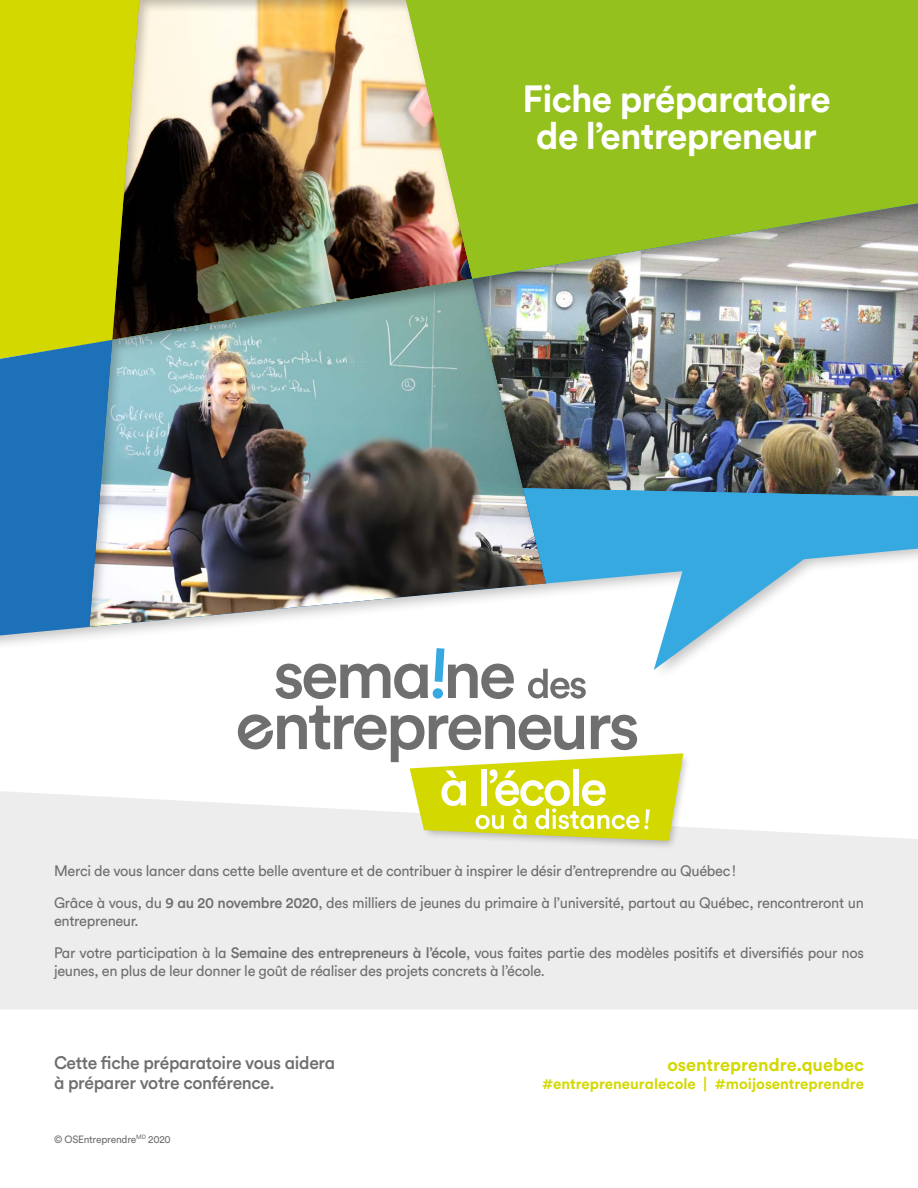
<style>
.page{position:relative;width:918px;height:1188px;background:#fff}
.page>*{position:absolute;margin:0;border:0;box-sizing:border-box;transform-origin:0 0}
.t1{font:700 37.5px/37.5px "Circular CM";letter-spacing:-.02em;color:#fff;text-align:center}
.t2{font:500 18px/20.5px "Circular CM";letter-spacing:-.02em;color:#706f6f}
.t3{font:700 18px "Circular CM";color:#d3d800}
.t4{font:15px/32.7px "Circular CM";letter-spacing:-.02em;color:#706f6f}
.t5{font:700 15px "Circular CM";color:#d3d800}
.t6{font:10.5px "Circular CM";letter-spacing:-.02em;color:#706f6f}
.s1{font-weight:500}
</style>
<div class="page">
<div style="left:0;top:791px;width:918px;height:218px;background:#ededed"></div>
<div style="left:409px;top:752px;width:282px;height:98px;background:#000;opacity:.25"></div>
<svg style="left:528px;top:682px;width:58px;height:17px"></svg>
<svg style="left:276px;top:682px;width:238px;height:17px"></svg>
<svg style="left:235px;top:706px;width:448px;height:135px"></svg>
<div style="left:0;top:192px;width:918px;height:490px;background:#000;opacity:.25"></div>
<svg style="left:0;top:635px;width:472px;height:32px"></svg>
<div style="left:0;top:0;width:38px;height:279px;background:#d3d800"></div>
<div style="left:485px;top:0;width:433px;height:187px;background:#95c11f"></div>
<svg style="left:0;top:279px;width:472px;height:356px;background:#4c8daa"></svg>
<svg style="left:472px;top:498px;width:446px;height:172px"></svg>
<img style="left:38px;top:0;width:447px;height:343px">
<div style="left:457px;top:187px;width:461px;height:311px;background:#000;opacity:.25"></div>
<div style="left:76px;top:267px;width:483px;height:360px;background:#000;opacity:.25"></div>
<h1 class="t1" style="left:523px;top:79px;width:310px">Fiche préparatoire de l’entrepreneur</h1>
<p class="t4" style="left:54px;top:854px;width:811px">Merci de vous lancer dans cette belle aventure et de contribuer à inspirer le désir d’entreprendre au Québec!<br>Grâce à vous, du <span class="s1">9 au 20 novembre 2020</span>, des milliers de jeunes du primaire à l’université, partout au Québec, rencontreront un</p>
<p class="t4" style="left:54px;top:904px;width:811px">entrepreneur.<br>Par votre participation à la <span class="s1">Semaine des entrepreneurs à l’école</span>, vous faites partie des modèles positifs et diversifiés pour nos</p>
<p class="t4" style="left:54px;top:954px;width:492px">jeunes, en plus de leur donner le goût de réaliser des projets concrets à l’école.</p>
<p class="t2" style="left:54px;top:1052px;width:283px">Cette fiche préparatoire vous aidera à préparer votre conférence.</p>
<p class="t6" style="left:54px;top:1132px;width:118px">© OSEntreprendre<sup>MD</sup> 2020</p>
<p class="t3" style="left:667px;top:1053px;width:198px">osentreprendre.quebec</p>
<p class="t5" style="left:542px;top:1074px;width:323px">#entrepreneuralecole | #moijosentreprendre</p>
</div>
